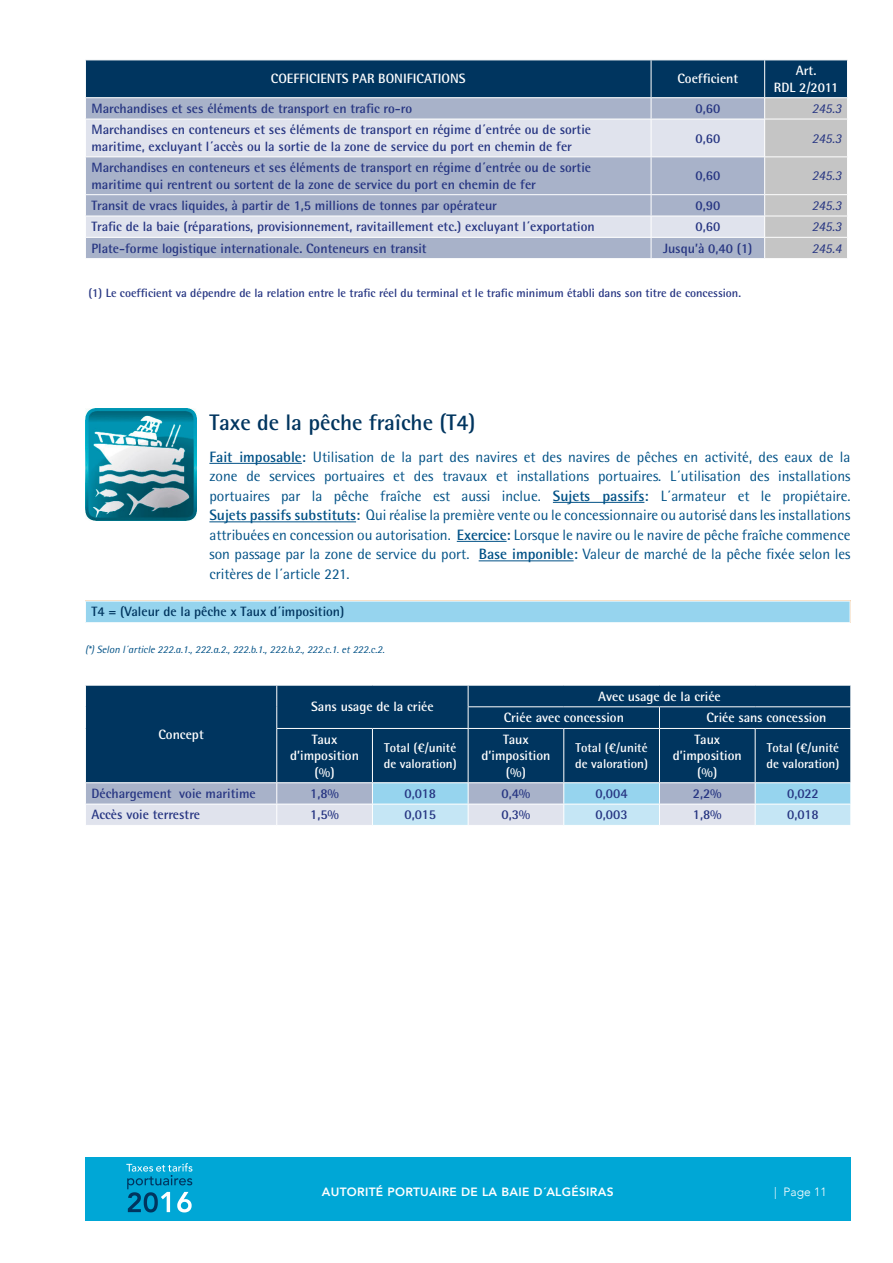
<style>
.page{position:relative;width:893px;height:1263px;background:#fff}
.page>*{position:absolute;margin:0;border:0;box-sizing:border-box;transform-origin:0 0}
.TITULO_1{font:700 22.5px "Rotis Semi Sans Std";color:#00355f}
.TEXTO_BASE{font:15px/19.5px "Rotis Semi Sans Std";color:#005186;text-align:justify}
.tabla_esp_text_2º_fi{font:700 13.5px "Rotis Semi Sans Std";color:#263582}
.tabla_esp_txt_1ª_fil{font:700 13.5px/16.5px "Rotis Semi Sans Std";color:#fff;text-align:center}
.tabla_esp_txt_1ª_fil-2{font:700 13.5px "Rotis Semi Sans Std";color:#00355f}
.tabla_esp_text_2º_fi-2{font:italic 13.5px "Rotis Semi Sans Std";color:#263582}
.tabla_esp_txt_1ª_fil-3{font:700 12.75px "Rotis Semi Sans Std";color:#fff}
.tabla_esp_text_2º_fi-3{font:700 12px "Rotis Semi Sans Std";color:#263582}
.t1{font:800 12px "Avenir";letter-spacing:.025em;color:#fff}
.t2{font:300 12px "Avenir";letter-spacing:.01em;color:#fff}
.ARTÍCULOS{font:italic 10.5px "Rotis Semi Sans Std";color:#005186}
.s1{font-weight:700}
</style>
<div class="page">
<div style="left:85px;top:1157px;width:765px;height:63px;background:#00a7d6"></div>
<svg style="left:126px;top:1163px;width:66px;height:49px"></svg>
<hr style="left:209px;top:463px;width:93px;height:1px;background:#005186">
<hr style="left:553px;top:502px;width:91px;height:1px;background:#005186">
<hr style="left:209px;top:521px;width:147px;height:1px;background:#005186">
<hr style="left:457px;top:541px;width:50px;height:1px;background:#005186">
<hr style="left:479px;top:560px;width:95px;height:1px;background:#005186">
<img style="left:85px;top:409px;width:111px;height:111px">
<div style="left:85px;top:601px;width:765px;height:22px;background:#96d4ee"></div>
<hr style="left:85px;top:601px;width:765px;height:1px;background:#fff">
<hr style="left:85px;top:622px;width:765px;height:1px;background:#fff">
<svg style="left:85px;top:601px;width:1px;height:21px"></svg>
<svg style="left:850px;top:601px;width:1px;height:21px"></svg>
<div style="left:86px;top:686px;width:764px;height:96px;background:#00355f"></div>
<svg style="left:85px;top:783px;width:766px;height:42px;background:#bed3e4"></svg>
<hr style="left:372px;top:729px;width:1px;height:53px;background:#fff">
<hr style="left:468px;top:729px;width:1px;height:53px;background:#fff">
<hr style="left:563px;top:729px;width:1px;height:53px;background:#fff">
<hr style="left:659px;top:729px;width:1px;height:53px;background:#fff">
<hr style="left:755px;top:729px;width:1px;height:53px;background:#fff">
<svg style="left:85px;top:685px;width:1px;height:43px"></svg>
<hr style="left:276px;top:729px;width:1px;height:53px;background:#fff">
<svg style="left:276px;top:685px;width:1px;height:43px"></svg>
<hr style="left:276px;top:728px;width:96px;height:1px;background:#fff">
<hr style="left:372px;top:728px;width:96px;height:1px;background:#fff">
<hr style="left:468px;top:728px;width:96px;height:1px;background:#fff">
<hr style="left:564px;top:728px;width:95px;height:1px;background:#fff">
<svg style="left:468px;top:685px;width:1px;height:43px"></svg>
<hr style="left:468px;top:706px;width:96px;height:1px;background:#fff">
<hr style="left:564px;top:706px;width:95px;height:1px;background:#fff">
<hr style="left:659px;top:706px;width:96px;height:1px;background:#fff">
<svg style="left:659px;top:707px;width:1px;height:21px"></svg>
<hr style="left:755px;top:706px;width:96px;height:1px;background:#fff">
<svg style="left:850px;top:685px;width:1px;height:43px"></svg>
<hr style="left:659px;top:728px;width:96px;height:1px;background:#fff">
<hr style="left:755px;top:728px;width:96px;height:1px;background:#fff">
<svg style="left:85px;top:60px;width:763px;height:199px;background:#9dacc0"></svg>
<hr style="left:847px;top:119px;width:1px;height:37px;background:#fff">
<hr style="left:847px;top:157px;width:1px;height:37px;background:#fff">
<hr style="left:765px;top:119px;width:83px;height:1px;background:#fff">
<hr style="left:765px;top:156px;width:83px;height:1px;background:#fff">
<p class="tabla_esp_txt_1ª_fil" style="left:271px;top:70px;width:196px">COEFFICIENTS PAR BONIFICATIONS</p>
<p class="tabla_esp_txt_1ª_fil" style="left:677px;top:70px;width:62px">Coefficient</p>
<p class="tabla_esp_txt_1ª_fil" style="left:796px;top:62px;width:22px">Art.</p>
<p class="tabla_esp_txt_1ª_fil" style="left:774px;top:79px;width:66px">RDL 2/2011</p>
<p class="tabla_esp_text_2º_fi" style="left:91px;top:100px;width:322px">Marchandises et ses éléments de transport en trafic ro-ro</p>
<p class="tabla_esp_text_2º_fi" style="left:695px;top:100px;width:26px">0,60</p>
<p class="tabla_esp_text_2º_fi-2" style="left:812px;top:100px;width:31px">245.3</p>
<p class="tabla_esp_text_2º_fi" style="left:91px;top:121px;width:501px">Marchandises en conteneurs et ses éléments de transport en régime d´entrée ou de sortie</p>
<p class="tabla_esp_text_2º_fi" style="left:91px;top:138px;width:482px">maritime, excluyant l´accès ou la sortie de la zone de service du port en chemin de fer</p>
<p class="tabla_esp_text_2º_fi" style="left:695px;top:130px;width:26px">0,60</p>
<p class="tabla_esp_text_2º_fi-2" style="left:812px;top:130px;width:31px">245.3</p>
<p class="tabla_esp_text_2º_fi" style="left:91px;top:159px;width:501px">Marchandises en conteneurs et ses éléments de transport en régime d´entrée ou de sortie</p>
<p class="tabla_esp_text_2º_fi" style="left:91px;top:176px;width:446px">maritime qui rentrent ou sortent de la zone de service du port en chemin de fer</p>
<p class="tabla_esp_text_2º_fi" style="left:695px;top:168px;width:26px">0,60</p>
<p class="tabla_esp_text_2º_fi-2" style="left:812px;top:168px;width:31px">245.3</p>
<p class="tabla_esp_text_2º_fi" style="left:91px;top:197px;width:407px">Transit de vracs liquides, à partir de 1,5 millions de tonnes par opérateur</p>
<p class="tabla_esp_text_2º_fi" style="left:695px;top:197px;width:26px">0,90</p>
<p class="tabla_esp_text_2º_fi-2" style="left:812px;top:197px;width:31px">245.3</p>
<p class="tabla_esp_text_2º_fi" style="left:91px;top:218px;width:505px">Trafic de la baie (réparations, provisionnement, ravitaillement etc.) excluyant l´exportation</p>
<p class="tabla_esp_text_2º_fi" style="left:695px;top:218px;width:26px">0,60</p>
<p class="tabla_esp_text_2º_fi-2" style="left:812px;top:219px;width:31px">245.3</p>
<p class="tabla_esp_text_2º_fi" style="left:91px;top:240px;width:337px">Plate-forme logistique internationale. Conteneurs en transit</p>
<p class="tabla_esp_text_2º_fi" style="left:663px;top:240px;width:91px">Jusqu’à 0,40 (1)</p>
<p class="tabla_esp_text_2º_fi-2" style="left:812px;top:240px;width:31px">245.4</p>
<p class="tabla_esp_text_2º_fi-3" style="left:88px;top:286px;width:654px">(1) Le coefficient va dépendre de la relation entre le trafic réel du terminal et le trafic minimum établi dans son titre de concession.</p>
<p class="TITULO_1" style="left:209px;top:408px;width:268px">Taxe de la pêche fraîche (T4)</p>
<p class="TEXTO_BASE" style="left:209px;top:447px;width:643px"><span class="s1">Fait imposable:</span> Utilisation de la part des navires et des navires de pêches en activité, des eaux de la zone de services portuaires et des travaux et installations portuaires. L´utilisation des installations portuaires par la pêche fraîche est aussi inclue. <span class="s1">Sujets passifs:</span> L´armateur et le propiétaire.<br><span class="s1">Sujets passifs substituts:</span> Qui réalise la première vente ou le concessionnaire ou autorisé dans les installations attribuées en concession ou autorisation. <span class="s1">Exercice:</span> Lorsque le navire ou le navire de pêche fraîche commence son passage par la zone de service du port. <span class="s1">Base imponible:</span> Valeur de marché de la pêche fixée selon les critères de l´article 221.</p>
<p class="tabla_esp_txt_1ª_fil-2" style="left:91px;top:603px;width:255px">T4 = (Valeur de la pêche x Taux d´imposition)</p>
<p class="ARTÍCULOS" style="left:85px;top:643px;width:301px">(*) Selon l´article 222.a.1., 222.a.2., 222.b.1., 222.b.2., 222.c.1. et 222.c.2.</p>
<p class="tabla_esp_txt_1ª_fil" style="left:158px;top:726px;width:47px">Concept</p>
<p class="tabla_esp_txt_1ª_fil" style="left:311px;top:698px;width:124px">Sans usage de la criée</p>
<p class="tabla_esp_txt_1ª_fil" style="left:290px;top:731px;width:70px">Taux d’imposition (%)</p>
<p class="tabla_esp_txt_1ª_fil-3" style="left:384px;top:740px;width:74px">Total (€/unité</p>
<p class="tabla_esp_txt_1ª_fil-3" style="left:384px;top:756px;width:75px">de valoration)</p>
<p class="tabla_esp_txt_1ª_fil" style="left:598px;top:688px;width:124px">Avec usage de la criée</p>
<p class="tabla_esp_txt_1ª_fil" style="left:504px;top:709px;width:122px">Criée avec concession</p>
<p class="tabla_esp_txt_1ª_fil" style="left:706px;top:709px;width:121px">Criée sans concession</p>
<p class="tabla_esp_txt_1ª_fil" style="left:482px;top:731px;width:70px">Taux d’imposition (%)</p>
<p class="tabla_esp_txt_1ª_fil-3" style="left:576px;top:740px;width:74px">Total (€/unité</p>
<p class="tabla_esp_txt_1ª_fil-3" style="left:575px;top:756px;width:75px">de valoration)</p>
<p class="tabla_esp_txt_1ª_fil" style="left:673px;top:731px;width:70px">Taux d’imposition (%)</p>
<p class="tabla_esp_txt_1ª_fil-3" style="left:767px;top:740px;width:74px">Total (€/unité</p>
<p class="tabla_esp_txt_1ª_fil-3" style="left:766px;top:756px;width:75px">de valoration)</p>
<p class="tabla_esp_text_2º_fi" style="left:91px;top:785px;width:166px">Déchargement voie maritime</p>
<p class="tabla_esp_text_2º_fi" style="left:310px;top:785px;width:31px">1,8%</p>
<p class="tabla_esp_text_2º_fi" style="left:404px;top:785px;width:33px">0,018</p>
<p class="tabla_esp_text_2º_fi" style="left:501px;top:785px;width:31px">0,4%</p>
<p class="tabla_esp_text_2º_fi" style="left:596px;top:785px;width:33px">0,004</p>
<p class="tabla_esp_text_2º_fi" style="left:693px;top:785px;width:31px">2,2%</p>
<p class="tabla_esp_text_2º_fi" style="left:787px;top:785px;width:33px">0,022</p>
<p class="tabla_esp_text_2º_fi" style="left:91px;top:806px;width:110px">Accès voie terrestre</p>
<p class="tabla_esp_text_2º_fi" style="left:310px;top:806px;width:31px">1,5%</p>
<p class="tabla_esp_text_2º_fi" style="left:404px;top:806px;width:33px">0,015</p>
<p class="tabla_esp_text_2º_fi" style="left:501px;top:806px;width:31px">0,3%</p>
<p class="tabla_esp_text_2º_fi" style="left:596px;top:806px;width:33px">0,003</p>
<p class="tabla_esp_text_2º_fi" style="left:693px;top:806px;width:31px">1,8%</p>
<p class="tabla_esp_text_2º_fi" style="left:787px;top:806px;width:33px">0,018</p>
<p class="t1" style="left:322px;top:1182px;width:293px">AUTORITÉ PORTUAIRE DE LA BAIE D´ALGÉSIRAS</p>
<p class="t2" style="left:774px;top:1185px;width:54px">| Page 11</p>
</div>
